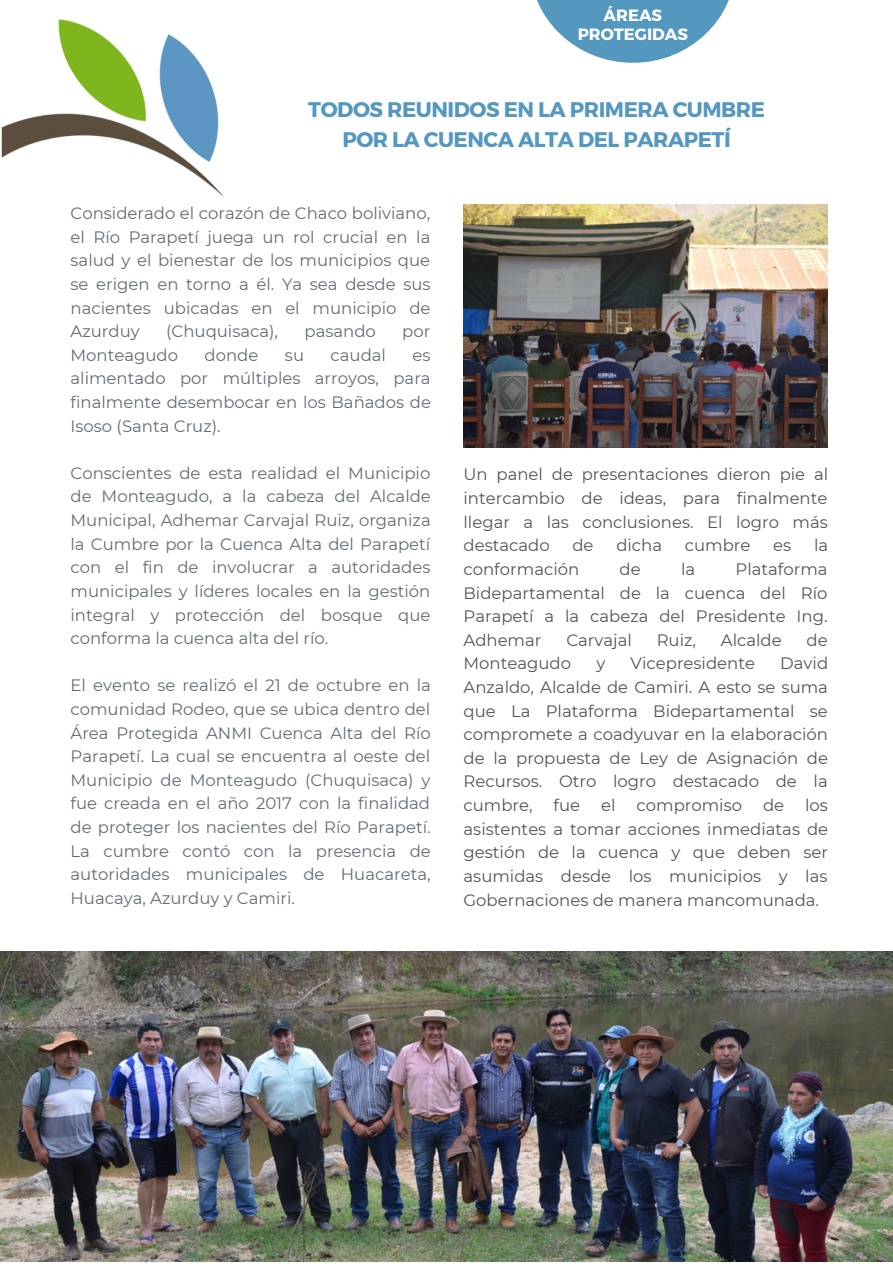
<style>
.page{position:relative;width:893px;height:1264px;background:#fff}
.page>*{position:absolute;margin:0;border:0;box-sizing:border-box;transform-origin:0 0}
.t1{font:700 21.15px/29.4px "Montserrat";letter-spacing:-.02em;color:#5497bf;text-align:center}
.t2{font:16.5px/23.5px "Montserrat";color:#636b74;text-align:justify}
.t3{font:16.5px/23.5px "Montserrat";color:#545454;text-align:justify}
.t4{font:700 16.35px/19px "Montserrat";color:#fff;text-align:center}
</style>
<div class="page">
<img style="left:1px;top:19px;width:223px;height:178px">
<svg style="left:537px;top:0;width:192px;height:63px;fill:#5497bf"></svg>
<img style="left:0;top:951px;width:892px;height:310px">
<img style="left:463px;top:204px;width:364px;height:243px">
<p class="t4" style="left:577px;top:5px;width:112px">ÁREAS<br>PROTEGIDAS</p>
<p class="t1" style="left:308px;top:94px;width:458px">TODOS REUNIDOS EN LA PRIMERA CUMBRE<br>POR LA CUENCA ALTA DEL PARAPETÍ</p>
<p class="t2" style="left:71px;top:201px;width:361px">Considerado el corazón de Chaco boliviano, el Río Parapetí juega un rol crucial en la salud y el bienestar de los municipios que se erigen en torno a él. Ya sea desde sus nacientes ubicadas en el municipio de Azurduy</p>
<p class="t2" style="left:166px;top:319px;width:113px">(Chuquisaca),</p>
<p class="t2" style="left:304px;top:319px;width:73px">pasando</p>
<p class="t2" style="left:402px;top:319px;width:30px">por</p>
<p class="t2" style="left:71px;top:343px;width:109px">Monteagudo</p>
<p class="t2" style="left:204px;top:343px;width:55px">donde</p>
<p class="t2" style="left:285px;top:343px;width:21px">su</p>
<p class="t2" style="left:330px;top:343px;width:57px">caudal</p>
<p class="t2" style="left:71px;top:343px;width:362px;text-indent:342px">es alimentado por múltiples arroyos, para finalmente desembocar en los Bañados de Isoso (Santa Cruz).</p>
<p class="t2" style="left:71px;top:461px;width:362px">Conscientes de esta realidad el Municipio de Monteagudo, a la cabeza del Alcalde Municipal, Adhemar Carvajal Ruiz, organiza la Cumbre por la Cuenca Alta del Parapetí con el fin de involucrar a autoridades municipales y líderes locales en la gestión integral y protección del bosque que conforma la cuenca alta del río.</p>
<p class="t2" style="left:71px;top:673px;width:362px">El evento se realizó el 21 de octubre en la comunidad Rodeo, que se ubica dentro del Área Protegida ANMI Cuenca Alta del Río Parapetí. La cual se encuentra al oeste del Municipio de Monteagudo (Chuquisaca) y fue creada en el año 2017 con la finalidad de proteger los nacientes del Río Parapetí.<br>La cumbre contó con la presencia de autoridades municipales de Huacareta, Huacaya, Azurduy y Camiri.</p>
<p class="t3" style="left:463px;top:462px;width:366px">Un panel de presentaciones dieron pie al intercambio de ideas, para finalmente llegar a las conclusiones. El logro más destacado</p>
<p class="t3" style="left:572px;top:533px;width:23px">de</p>
<p class="t3" style="left:616px;top:533px;width:47px">dicha</p>
<p class="t3" style="left:684px;top:533px;width:67px">cumbre</p>
<p class="t3" style="left:773px;top:533px;width:20px">es</p>
<p class="t3" style="left:814px;top:533px;width:16px">la</p>
<p class="t3" style="left:463px;top:557px;width:117px">conformación</p>
<p class="t3" style="left:619px;top:557px;width:23px">de</p>
<p class="t3" style="left:681px;top:557px;width:16px">la</p>
<p class="t3" style="left:463px;top:557px;width:365px;text-indent:272px">Plataforma Bidepartamental de la cuenca del Río Parapetí a la cabeza del Presidente Ing.<br>Adhemar</p>
<p class="t3" style="left:566px;top:628px;width:67px">Carvajal</p>
<p class="t3" style="left:656px;top:628px;width:41px">Ruiz,</p>
<p class="t3" style="left:720px;top:628px;width:62px">Alcalde</p>
<p class="t3" style="left:806px;top:628px;width:23px">de</p>
<p class="t3" style="left:463px;top:651px;width:109px">Monteagudo</p>
<p class="t3" style="left:596px;top:651px;width:10px">y</p>
<p class="t3" style="left:630px;top:651px;width:126px">Vicepresidente</p>
<p class="t3" style="left:463px;top:651px;width:366px;text-indent:317px">David Anzaldo, Alcalde de Camiri. A esto se suma que La Plataforma Bidepartamental se compromete a coadyuvar en la elaboración de la propuesta de Ley de Asignación de Recursos. Otro logro destacado de la cumbre,</p>
<p class="t3" style="left:553px;top:793px;width:28px">fue</p>
<p class="t3" style="left:601px;top:793px;width:16px">el</p>
<p class="t3" style="left:636px;top:793px;width:107px">compromiso</p>
<p class="t3" style="left:763px;top:793px;width:23px">de</p>
<p class="t3" style="left:463px;top:793px;width:366px;text-indent:341px">los asistentes a tomar acciones inmediatas de gestión de la cuenca y que deben ser asumidas desde los municipios y las Gobernaciones de manera mancomunada.</p>
</div>
